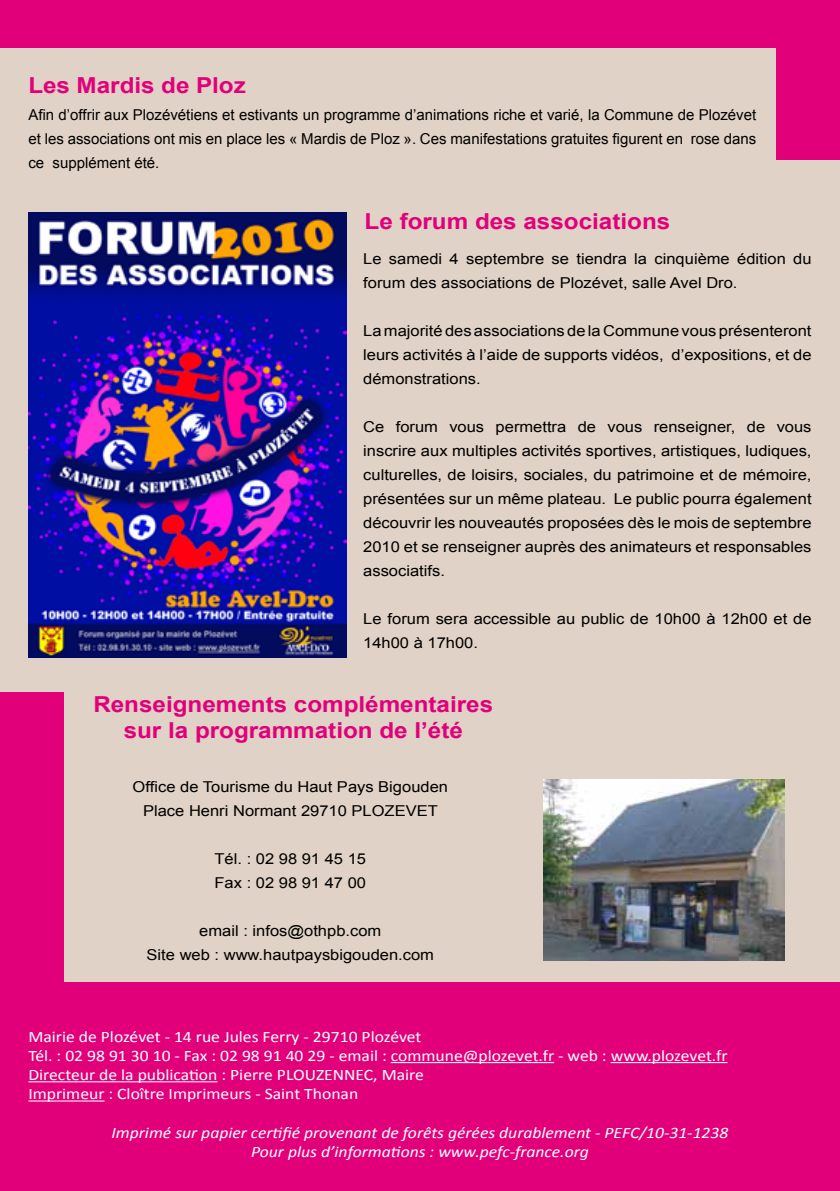
<style>
.page{position:relative;width:840px;height:1191px;background:#fff}
.page>*{position:absolute;margin:0;border:0;box-sizing:border-box;transform-origin:0 0}
.t1{font:700 22px/26.4px "Arial";color:#e2007a;text-align:center;scale:1.1 1}
.t2{font:16px/19.2px "Calibri";color:#fff;scale:1.1 1}
.t3{font:italic 16px/19.2px "Calibri";color:#fff;text-align:center;scale:1.1 1}
.t4{font:15px/24px "Arial";color:#000;scale:1.1 1}
.t5{font:15px/24px "Arial";color:#000;text-align:justify}
</style>
<div class="page">
<div style="left:0;top:0;width:839px;height:1191px;background:#e0d2c6"></div>
<img style="left:28px;top:213px;width:318px;height:444px">
<div style="left:0;top:0;width:839px;height:48px;background:#e2007a"></div>
<div style="left:776px;top:0;width:63px;height:160px;background:#e2007a"></div>
<div style="left:0;top:692px;width:63px;height:499px;background:#e2007a"></div>
<div style="left:0;top:982px;width:839px;height:209px;background:#e2007a"></div>
<img style="left:543px;top:779px;width:241px;height:181px">
<hr style="left:390px;top:1062px;width:164px;height:1px;background:#fff">
<hr style="left:610px;top:1062px;width:117px;height:1px;background:#fff">
<hr style="left:28px;top:1081px;width:189px;height:1px;background:#fff">
<hr style="left:28px;top:1100px;width:76px;height:1px;background:#fff">
<h1 class="t1" style="left:28px;top:72px;width:199px">Les Mardis de Ploz</h1>
<p class="t5" style="left:28px;top:103px;width:729px">Afin d’offrir aux Plozévétiens et estivants un programme d’animations riche et varié, la Commune de Plozévet et les associations ont mis en place les « Mardis de Ploz ». Ces manifestations gratuites figurent en rose dans ce supplément été.</p>
<h1 class="t1" style="left:364px;top:208px;width:279px">Le forum des associations</h1>
<p class="t4" style="left:363px;top:247px;width:409px">Le samedi 4 septembre se tiendra la cinquième édition du forum des associations de Plozévet, salle Avel Dro.</p>
<p class="t4" style="left:363px;top:319px;width:409px;text-align:justify">La majorité des associations de la Commune vous présenteront leurs activités à l’aide de supports vidéos, d’expositions, et de démonstrations.</p>
<p class="t4" style="left:363px;top:415px;width:409px;text-align:justify">Ce forum vous permettra de vous renseigner, de vous inscrire aux multiples activités sportives, artistiques, ludiques, culturelles, de loisirs, sociales, du patrimoine et de mémoire, présentées sur un même plateau. Le public pourra également découvrir les nouveautés proposées dès le mois de septembre 2010 et se renseigner auprès des animateurs et responsables associatifs.</p>
<p class="t4" style="left:363px;top:607px;width:409px">Le forum sera accessible au public de 10h00 à 12h00 et de<br>14h00 à 17h00.</p>
<h1 class="t1" style="left:93px;top:691px;width:365px">Renseignements complémentaires sur la programmation de l’été</h1>
<p class="t4" style="left:143px;top:775px;width:278px;text-indent:-11px">Office de Tourisme du Haut Pays Bigouden<br>Place Henri Normant 29710 PLOZEVET</p>
<p class="t4" style="left:214px;top:847px;width:139px">Tél. : 02 98 91 45 15<br>Fax : 02 98 91 47 00</p>
<p class="t4" style="left:146px;top:919px;width:262px;text-align:center">email : infos@othpb.com<br>Site web : www.hautpaysbigouden.com</p>
<p class="t2" style="left:28px;top:1026px;width:636px">Mairie de Plozévet - 14 rue Jules Ferry - 29710 Plozévet<br>Tél. : 02 98 91 30 10 - Fax : 02 98 91 40 29 - email : commune@plozevet.fr - web : www.plozevet.fr Directeur de la publication : Pierre PLOUZENNEC, Maire<br>Imprimeur : Cloître Imprimeurs - Saint Thonan</p>
<p class="t3" style="left:111px;top:1122px;width:562px">Imprimé sur papier certifié provenant de forêts gérées durablement - PEFC/10-31-1238<br>Pour plus d’informations : www.pefc-france.org</p>
</div>
